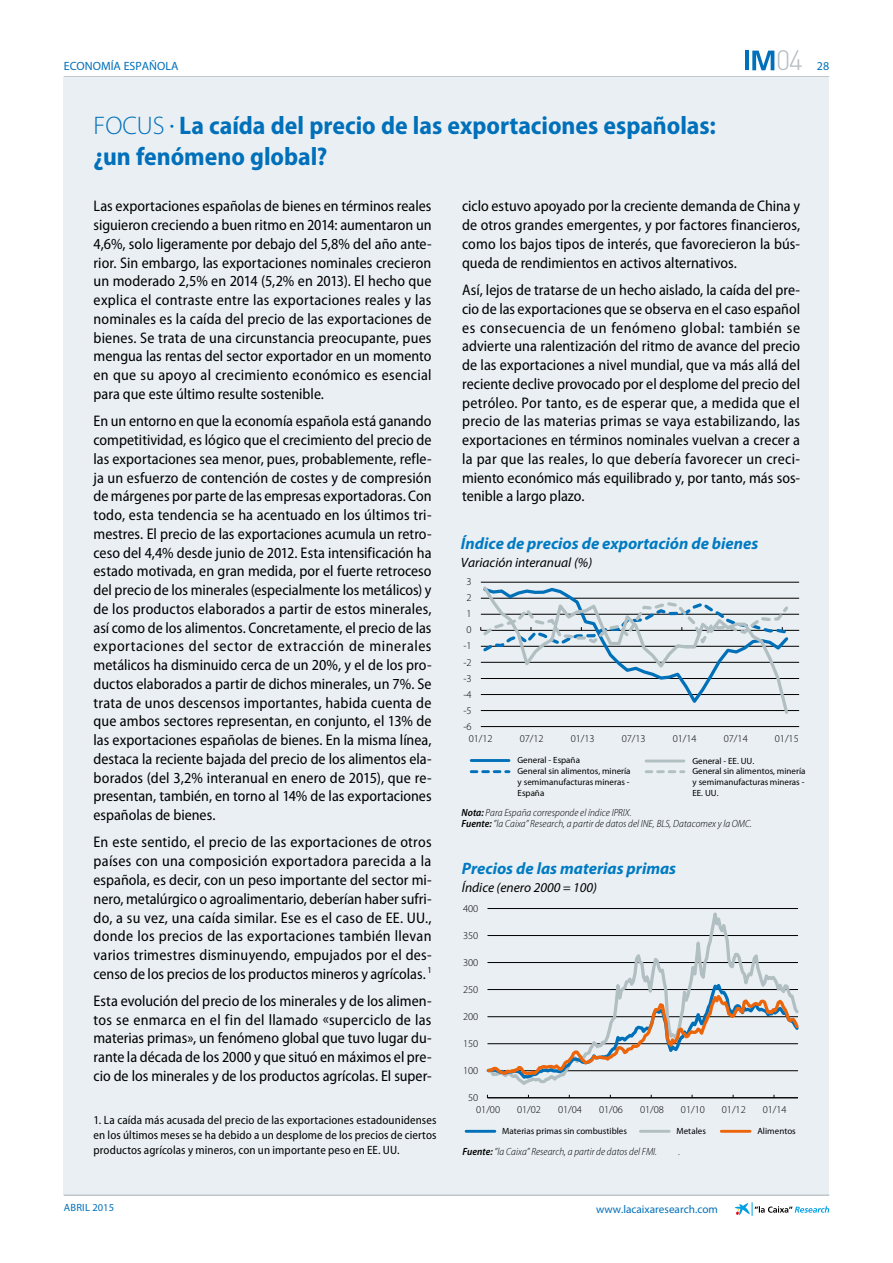
<style>
.page{position:relative;width:893px;height:1263px;background:#fff}
.page>*{position:absolute;margin:0;border:0;box-sizing:border-box;transform-origin:0 0}
.t1{font:300 27.6px "DIN Pro";color:#b2bdc2}
.t2{font:700 semi-condensed 25.5px/30.6px "Myriad Pro";color:#0070ba}
.t3{font:italic 700 16.5px "Myriad Pro";color:#007ac2}
.t4{font:semi-condensed 15.3px/18.8px "Myriad Pro";color:#000;text-align:justify}
.t5{font:italic 13.5px "Myriad Pro";color:#000}
.t6{font:semi-condensed 12px/15px "Myriad Pro";letter-spacing:.01em;color:#000;text-align:justify}
.t7{font:12px "Myriad Pro";color:#0070ba}
.t8{font:11.25px "Myriad Pro";color:#0070ba}
.t9{font:italic 300 semi-condensed 10.5px/11.9px "Myriad Pro";letter-spacing:.005em;color:#000}
.t10{font:300 10.5px "Myriad Pro";letter-spacing:-.005em;color:#000}
.t11{font:10.5px "Myriad Pro";letter-spacing:.02em;color:#0070ba}
.t12{font:9px/10.9px "Myriad Pro";color:#000}
.s1{font-weight:300;font-stretch:normal}
.s2{font-weight:600}
</style>
<div class="page">
<svg style="left:735px;top:1202px;width:94px;height:14px"></svg>
<svg style="left:752px;top:51px;width:22px;height:19px"></svg>
<hr style="left:745px;top:51px;width:3px;height:19px;background:#0070ba">
<hr style="left:64px;top:76px;width:765px;height:1px;background:#b2bdc2">
<div style="left:64px;top:77px;width:765px;height:1118px;background:#e9eff3"></div>
<hr style="left:64px;top:1195px;width:765px;height:1px;background:#b2bdc2">
<hr style="left:487px;top:1097px;width:311px;height:1px;background:#000">
<svg style="left:487px;top:908px;width:311px;height:177px"></svg>
<svg style="left:486px;top:978px;width:313px;height:103px"></svg>
<hr style="left:640px;top:1130px;width:29px;height:3px;background:#b1bec2">
<hr style="left:466px;top:1130px;width:29px;height:3px;background:#0070b9">
<hr style="left:721px;top:1130px;width:29px;height:3px;background:#ec650b">
<hr style="left:481px;top:582px;width:318px;height:1px;background:#000">
<hr style="left:481px;top:598px;width:318px;height:1px;background:#000">
<hr style="left:481px;top:614px;width:318px;height:1px;background:#000">
<hr style="left:481px;top:646px;width:318px;height:1px;background:#000">
<hr style="left:481px;top:662px;width:318px;height:1px;background:#000">
<hr style="left:481px;top:678px;width:318px;height:1px;background:#000">
<hr style="left:481px;top:694px;width:318px;height:1px;background:#000">
<hr style="left:481px;top:710px;width:318px;height:1px;background:#000">
<hr style="left:481px;top:726px;width:318px;height:1px;background:#000">
<hr style="left:481px;top:630px;width:318px;height:1px;background:#000">
<svg style="left:480px;top:586px;width:311px;height:128px"></svg>
<hr style="left:471px;top:759px;width:38px;height:3px;background:#0070b9">
<svg style="left:471px;top:770px;width:38px;height:3px"></svg>
<hr style="left:646px;top:759px;width:38px;height:3px;background:#b1bec2">
<svg style="left:646px;top:770px;width:38px;height:3px"></svg>
<h1 class="t1" style="left:776px;top:42px;width:28px">04</h1>
<p class="t7" style="left:64px;top:59px;width:109px">ECONOMÍA ESPAÑOLA</p>
<p class="t7" style="left:817px;top:60px;width:14px">28</p>
<h2 class="t2" style="left:94px;top:110px;width:624px"><span class="s1">FOCUS</span> <sup>•</sup> La caída del precio de las exportaciones españolas: ¿un fenómeno global?</h2>
<p class="t4" style="left:94px;top:197px;width:340px">Las exportaciones españolas de bienes en términos reales siguieron creciendo a buen ritmo en 2014: aumentaron un 4,6%, solo ligeramente por debajo del 5,8% del año ante&shy;rior. Sin embargo, las exportaciones nominales crecieron un moderado 2,5% en 2014 (5,2% en 2013). El hecho que explica el contraste entre las exportaciones reales y las nominales es la caída del precio de las exportaciones de bienes. Se trata de una circunstancia preocupante, pues mengua las rentas del sector exportador en un momento en que su apoyo al crecimiento económico es esencial para que este último resulte sostenible.</p>
<p class="t4" style="left:94px;top:412px;width:340px">En un entorno en que la economía española está ganando competitividad, es lógico que el crecimiento del precio de las exportaciones sea menor, pues, probablemente, refle&shy;ja un esfuerzo de contención de costes y de compresión de márgenes por parte de las empresas exportadoras. Con todo, esta tendencia se ha acentuado en los últimos tri&shy;mestres. El precio de las exportaciones acumula un retro&shy;ceso del 4,4% desde junio de 2012. Esta intensificación ha estado motivada, en gran medida, por el fuerte retroceso del precio de los minerales (especialmente los metálicos) y de los productos elaborados a partir de estos minerales, así como de los alimentos. Concretamente, el precio de las exportaciones del sector de extracción de minerales metálicos ha disminuido cerca de un 20%, y el de los pro&shy;ductos elaborados a partir de dichos minerales, un 7%. Se trata de unos descensos importantes, habida cuenta de que ambos sectores representan, en conjunto, el 13% de las exportaciones españolas de bienes. En la misma línea, destaca la reciente bajada del precio de los alimentos ela&shy;borados (del 3,2% interanual en enero de 2015), que re&shy;presentan, también, en torno al 14% de las exportaciones españolas de bienes.</p>
<p class="t4" style="left:94px;top:833px;width:340px">En este sentido, el precio de las exportaciones de otros países con una composición exportadora parecida a la española, es decir, con un peso importante del sector mi&shy;nero, metalúrgico o agroalimentario, deberían haber sufri&shy;do, a su vez, una caída similar. Ese es el caso de EE. UU., donde los precios de las exportaciones también llevan varios trimestres disminuyendo, empujados por el des&shy;censo de los precios de los productos mineros y agrícolas. <sup>1</sup></p>
<p class="t4" style="left:94px;top:991px;width:340px">Esta evolución del precio de los minerales y de los alimen&shy;tos se enmarca en el fin del llamado «superciclo de las materias primas», un fenómeno global que tuvo lugar du&shy;rante la década de los 2000 y que situó en máximos el pre&shy;cio de los minerales y de los productos agrícolas. El super-</p>
<p class="t6" style="left:94px;top:1113px;width:344px">1. La caída más acusada del precio de las exportaciones estadounidenses en los últimos meses se ha debido a un desplome de los precios de ciertos productos agrícolas y mineros, con un importante peso en EE. UU.</p>
<p class="t4" style="left:462px;top:197px;width:340px">ciclo estuvo apoyado por la creciente demanda de China y de otros grandes emergentes, y por factores financieros, como los bajos tipos de interés, que favorecieron la bús&shy;queda de rendimientos en activos alternativos.</p>
<p class="t4" style="left:462px;top:281px;width:340px">Así, lejos de tratarse de un hecho aislado, la caída del pre&shy;cio de las exportaciones que se observa en el caso español es consecuencia de un fenómeno global: también se advierte una ralentización del ritmo de avance del precio de las exportaciones a nivel mundial, que va más allá del reciente declive provocado por el desplome del precio del petróleo. Por tanto, es de esperar que, a medida que el precio de las materias primas se vaya estabilizando, las exportaciones en términos nominales vuelvan a crecer a la par que las reales, lo que debería favorecer un creci&shy;miento económico más equilibrado y, por tanto, más sos&shy;tenible a largo plazo.</p>
<p class="t3" style="left:461px;top:534px;width:299px">Índice de precios de exportación de bienes</p>
<p class="t5" style="left:461px;top:555px;width:133px">Variación interanual (%)</p>
<p class="t10" style="left:467px;top:576px;width:7px">3</p>
<p class="t10" style="left:467px;top:592px;width:7px">2</p>
<p class="t10" style="left:467px;top:608px;width:7px">1</p>
<p class="t10" style="left:467px;top:624px;width:7px">0</p>
<p class="t10" style="left:463px;top:640px;width:10px">-1</p>
<p class="t10" style="left:463px;top:656px;width:10px">-2</p>
<p class="t10" style="left:463px;top:672px;width:10px">-3</p>
<p class="t10" style="left:463px;top:688px;width:10px">-4</p>
<p class="t10" style="left:463px;top:704px;width:10px">-5</p>
<p class="t10" style="left:463px;top:720px;width:10px">-6</p>
<p class="t10" style="left:469px;top:733px;width:25px">01/12</p>
<p class="t10" style="left:520px;top:733px;width:25px">07/12</p>
<p class="t10" style="left:571px;top:733px;width:25px">01/13</p>
<p class="t10" style="left:622px;top:733px;width:25px">07/13</p>
<p class="t10" style="left:673px;top:733px;width:25px">01/14</p>
<p class="t10" style="left:724px;top:733px;width:25px">07/14</p>
<p class="t10" style="left:775px;top:733px;width:25px">01/15</p>
<p class="t12" style="left:517px;top:755px;width:115px">General - España<br>General sin alimentos, minería y semimanufacturas mineras -<br>España</p>
<p class="t12" style="left:692px;top:755px;width:115px">General - EE. UU.<br>General sin alimentos, minería y semimanufacturas mineras -<br>EE. UU.</p>
<p class="t9" style="left:461px;top:806px;width:292px"><span class="s2">Nota:</span> Para España corresponde el índice IPRIX.<br><span class="s2">Fuente:</span> ”la Caixa” Research, a partir de datos del INE, BLS, Datacomex y la OMC.</p>
<p class="t3" style="left:462px;top:859px;width:216px">Precios de las materias primas</p>
<p class="t5" style="left:462px;top:880px;width:137px">Índice (enero 2000 = 100)</p>
<p class="t10" style="left:463px;top:902px;width:17px">400</p>
<p class="t10" style="left:463px;top:929px;width:17px">350</p>
<p class="t10" style="left:463px;top:956px;width:17px">300</p>
<p class="t10" style="left:463px;top:983px;width:17px">250</p>
<p class="t10" style="left:463px;top:1010px;width:17px">200</p>
<p class="t10" style="left:463px;top:1037px;width:17px">150</p>
<p class="t10" style="left:463px;top:1064px;width:17px">100</p>
<p class="t10" style="left:468px;top:1091px;width:12px">50</p>
<p class="t10" style="left:476px;top:1104px;width:25px">01/00</p>
<p class="t10" style="left:517px;top:1104px;width:25px">01/02</p>
<p class="t10" style="left:558px;top:1104px;width:25px">01/04</p>
<p class="t10" style="left:599px;top:1104px;width:25px">01/06</p>
<p class="t10" style="left:640px;top:1104px;width:25px">01/08</p>
<p class="t10" style="left:681px;top:1104px;width:25px">01/10</p>
<p class="t10" style="left:722px;top:1104px;width:25px">01/12</p>
<p class="t10" style="left:763px;top:1104px;width:25px">01/14</p>
<p class="t12" style="left:502px;top:1125px;width:126px">Materias primas sin combustibles</p>
<p class="t12" style="left:677px;top:1125px;width:31px">Metales</p>
<p class="t12" style="left:757px;top:1125px;width:40px">Alimentos</p>
<p class="t9" style="left:463px;top:1145px;width:196px"><span class="s2">Fuente:</span> ”la Caixa” Research, a partir de datos delFMI.</p>
<p class="t9" style="left:679px;top:1145px;width:3px">.</p>
<p class="t11" style="left:64px;top:1202px;width:52px">abril 2015</p>
<p class="t8" style="left:596px;top:1203px;width:123px">www.lacaixaresearch.com</p>
</div>
